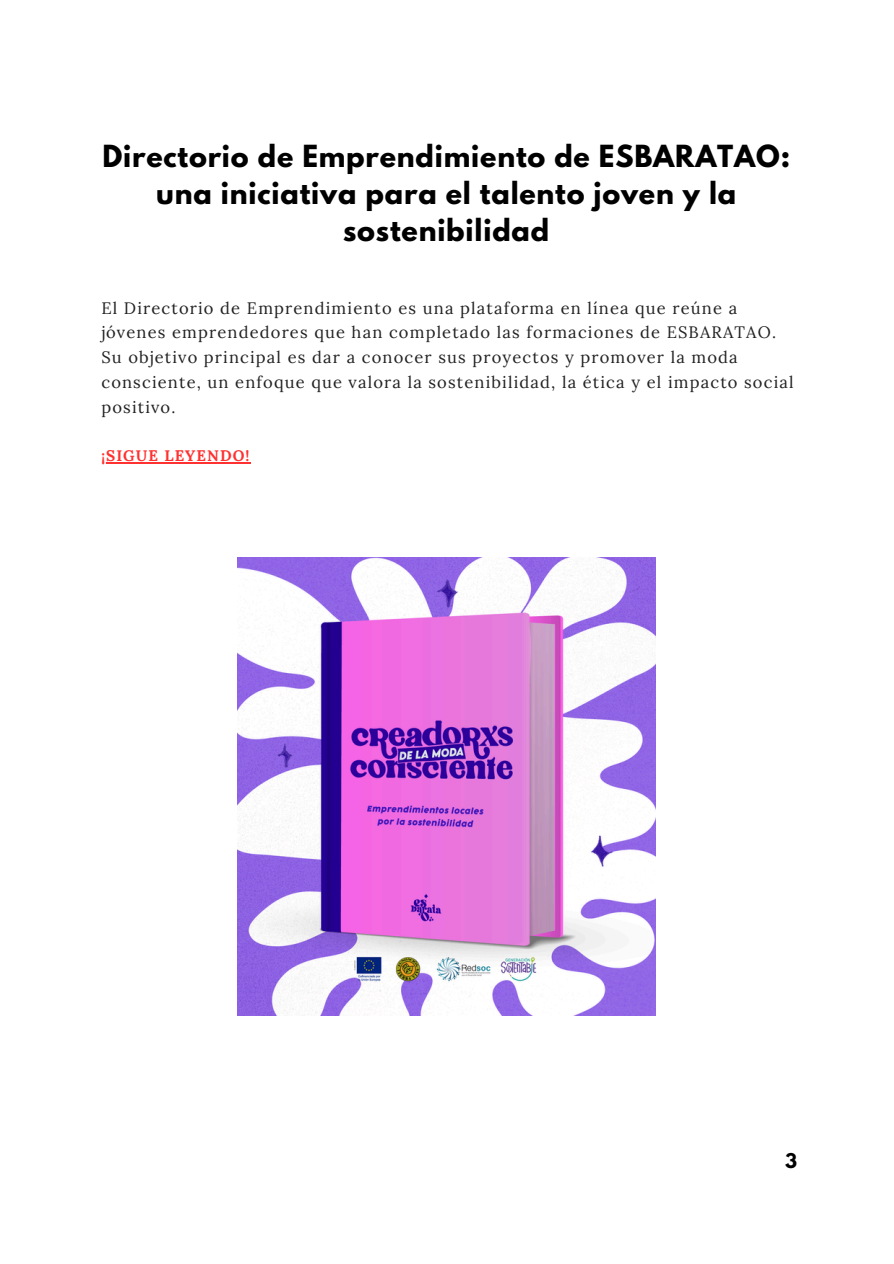
<style>
.page{position:relative;width:894px;height:1264px;background:#fff}
.page>*{position:absolute;margin:0;border:0;box-sizing:border-box;transform-origin:0 0}
.t1{font:700 27px/37.2px "League Spartan";letter-spacing:.03em;color:#000;text-align:center}
.t2{font:700 18px "League Spartan";color:#000}
.t3{font:16.5px/24.8px "Lora";letter-spacing:.07em;color:#222}
.t4{font:700 15.3px "Lora";letter-spacing:.07em;color:#ff3131}
</style>
<div class="page">
<img style="left:237px;top:557px;width:418px;height:458px">
<hr style="left:101px;top:462px;width:149px;height:1px;background:#ff3131">
<h1 class="t1" style="left:102px;top:141px;width:689px">Directorio de Emprendimiento de ESBARATAO: una iniciativa para el talento joven y la sostenibilidad</h1>
<p class="t3" style="left:101px;top:295px;width:693px">El Directorio de Emprendimiento es una plataforma en línea que reúne a jóvenes emprendedores que han completado las formaciones de ESBARATAO.<br>Su objetivo principal es dar a conocer sus proyectos y promover la moda consciente, un enfoque que valora la sostenibilidad, la ética y el impacto social positivo.</p>
<h2 class="t4" style="left:101px;top:445px;width:150px">¡SIGUE LEYENDO!</h2>
<p class="t2" style="left:785px;top:1151px;width:13px">3</p>
</div>
